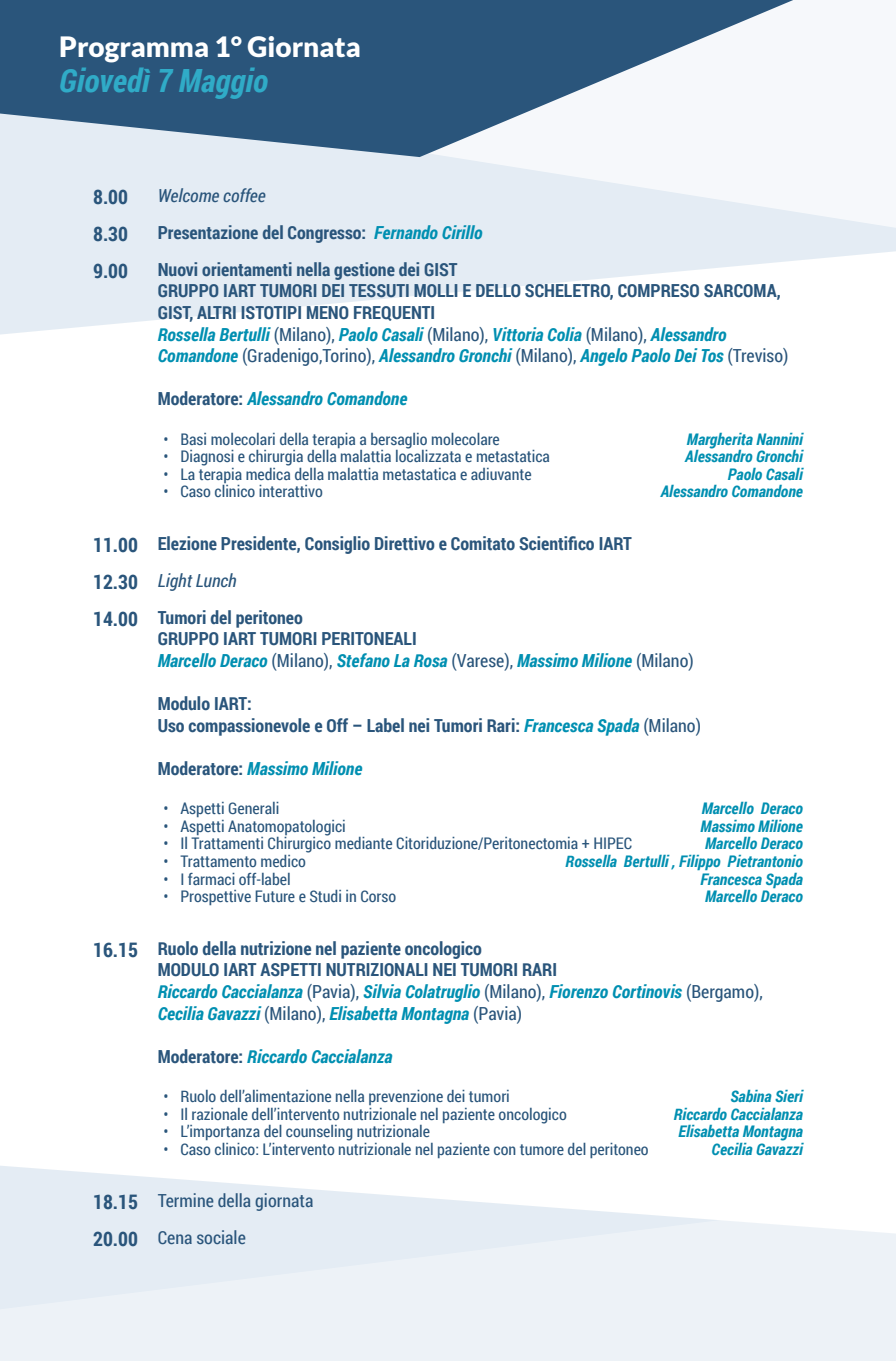
<style>
.page{position:relative;width:896px;height:1361px;background:#fff}
.page>*{position:absolute;margin:0;border:0;box-sizing:border-box;transform-origin:0 0}
.t1{font:italic 700 32px "Roboto Condensed";color:#30abc7}
.t2{font:900 28px "Lato";color:#fff}
.t3{font:700 20px "Roboto Condensed";color:#2a557b}
.t4{font:700 18px/21.6px "Roboto Condensed";color:#2a557b}
.t5{font:italic 700 18px/21.6px "Roboto Condensed";color:#008fb1}
.t6{font:18px/37px "Roboto Condensed";color:#2a557b}
.t7{font:italic 18px "Roboto Condensed";color:#2a557b}
.t8{font:16px "Roboto Condensed";color:#2a557b}
.t9{font:italic 700 16px "Roboto Condensed";color:#008fb1}
.s1{font-style:italic;color:#008fb1}
.s2{font-weight:400}
.s3{font-style:normal;color:#2a557b}
.s4{font-size:20px}
.s5{font-weight:400;font-style:italic}
.s6{font-weight:400;font-style:normal;color:#2a557b}
.s7{font-style:normal;font-size:20px;color:#2a557b}
.s8{font-weight:700;font-size:20px}
</style>
<div class="page">
<svg style="left:0;top:1176px;width:896px;height:185px;background:#ecf1f7"></svg>
<div style="left:0;top:157px;width:103px;height:178px;background:#e4ecf4"></div>
<svg style="left:103px;top:0;width:793px;height:325px;fill:#e4ecf4"></svg>
<svg style="left:0;top:0;width:793px;height:157px;fill:#2a557b"></svg>
<h2 class="t2" style="left:59px;top:30px;width:303px">Programma 1° Giornata</h2>
<h1 class="t1" style="left:59px;top:58px;width:210px">Giovedì 7 Maggio</h1>
<p class="t3" style="left:93px;top:183px;width:37px">8.00</p>
<p class="t7" style="left:158px;top:183px;width:110px">Welcome coffee</p>
<p class="t3" style="left:93px;top:220px;width:37px">8.30</p>
<p class="t4" style="left:158px;top:221px;width:326px">Presentazione del Congresso: <span class="s1">Fernando Cirillo</span></p>
<p class="t3" style="left:93px;top:257px;width:37px">9.00</p>
<p class="t4" style="left:158px;top:258px;width:632px">Nuovi orientamenti nella gestione dei GIST<br>GRUPPO IART TUMORI DEI TESSUTI MOLLI E DELLO SCHELETRO, COMPRESO SARCOMA, GIST, ALTRI ISTOTIPI MENO FREQUENTI<br><span class="s1">Rossella Bertulli</span> <span class="s2">(Milano),</span> <span class="s1">Paolo Casali</span> <span class="s2">(Milano),</span> <span class="s1">Vittoria Colia</span> <span class="s2">(Milano),</span> <span class="s1">Alessandro Comandone</span> <span class="s2">(Gradenigo,Torino),</span> <span class="s1">Alessandro Gronchi</span> <span class="s2">(Milano),</span> <span class="s1">Angelo Paolo Dei Tos</span> <span class="s2">(Treviso)</span></p>
<p class="t5" style="left:158px;top:387px;width:251px"><span class="s3">Moderatore:</span> Alessandro Comandone</p>
<p class="t8" style="left:163px;top:428px;width:338px">• Basi molecolari della terapia a bersaglio molecolare</p>
<p class="t9" style="left:687px;top:428px;width:118px">Margherita Nannini</p>
<p class="t8" style="left:163px;top:445px;width:388px">• Diagnosi e chirurgia della malattia localizzata e metastatica</p>
<p class="t9" style="left:685px;top:445px;width:119px">Alessandro Gronchi</p>
<p class="t8" style="left:163px;top:463px;width:370px">• La terapia medica della malattia metastatica e adiuvante</p>
<p class="t9" style="left:728px;top:463px;width:77px">Paolo Casali</p>
<p class="t8" style="left:163px;top:480px;width:161px">• Caso clinico interattivo</p>
<p class="t9" style="left:661px;top:480px;width:144px">Alessandro Comandone</p>
<p class="t4" style="left:93px;top:524px;width:540px;line-height:37px"><span class="s4">11.00</span> Elezione Presidente, Consiglio Direttivo e Comitato Scientifico IART<br><span class="s4">12.30</span> <span class="s5">Light Lunch<br></span><span class="s4">14.00</span> Tumori del peritoneo</p>
<p class="t5" style="left:158px;top:627px;width:537px"><span class="s3">GRUPPO IART TUMORI PERITONEALI<br></span>Marcello Deraco <span class="s6">(Milano),</span> Stefano La Rosa <span class="s6">(Varese),</span> Massimo Milione <span class="s6">(Milano)</span></p>
<p class="t4" style="left:158px;top:692px;width:545px">Modulo IART:<br>Uso compassionevole e Off – Label nei Tumori Rari: <span class="s1">Francesca Spada</span> <span class="s2">(Milano)</span></p>
<p class="t5" style="left:158px;top:757px;width:206px"><span class="s3">Moderatore:</span> Massimo Milione</p>
<p class="t8" style="left:163px;top:797px;width:118px">• Aspetti Generali</p>
<p class="t9" style="left:702px;top:797px;width:103px">Marcello Deraco</p>
<p class="t8" style="left:163px;top:815px;width:184px">• Aspetti Anatomopatologici</p>
<p class="t9" style="left:700px;top:815px;width:104px">Massimo Milione</p>
<p class="t8" style="left:163px;top:832px;width:470px">• Il Trattamenti Chirurgico mediante Citoriduzione/Peritonectomia + HIPEC</p>
<p class="t9" style="left:705px;top:832px;width:99px">Marcello Deraco</p>
<p class="t8" style="left:163px;top:850px;width:144px">• Trattamento medico</p>
<p class="t9" style="left:565px;top:850px;width:239px">Rossella Bertulli , Filippo Pietrantonio</p>
<p class="t8" style="left:163px;top:868px;width:129px">• I farmaci off-label</p>
<p class="t9" style="left:700px;top:868px;width:104px">Francesca Spada</p>
<p class="t8" style="left:163px;top:885px;width:234px">• Prospettive Future e Studi in Corso</p>
<p class="t9" style="left:705px;top:885px;width:99px">Marcello Deraco</p>
<p class="t5" style="left:158px;top:937px;width:607px;text-indent:-65px"><span class="s7">16.15</span> <span class="s3">Ruolo della nutrizione nel paziente oncologico<br>MODULO IART ASPETTI NUTRIZIONALI NEI TUMORI RARI<br></span>Riccardo Caccialanza <span class="s6">(Pavia),</span> Silvia Colatruglio <span class="s6">(Milano),</span> Fiorenzo Cortinovis <span class="s6">(Bergamo), </span>Cecilia Gavazzi <span class="s6">(Milano),</span> Elisabetta Montagna <span class="s6">(Pavia)</span></p>
<p class="t5" style="left:158px;top:1045px;width:236px"><span class="s3">Moderatore:</span> Riccardo Caccialanza</p>
<p class="t8" style="left:163px;top:1085px;width:348px">• Ruolo dell’alimentazione nella prevenzione dei tumori</p>
<p class="t9" style="left:730px;top:1085px;width:74px">Sabina Sieri</p>
<p class="t8" style="left:163px;top:1102px;width:405px">• Il razionale dell’intervento nutrizionale nel paziente oncologico</p>
<p class="t9" style="left:674px;top:1102px;width:131px">Riccardo Caccialanza</p>
<p class="t8" style="left:163px;top:1120px;width:268px">• L’importanza del counseling nutrizionale</p>
<p class="t9" style="left:678px;top:1120px;width:126px">Elisabetta Montagna</p>
<p class="t8" style="left:163px;top:1138px;width:487px">• Caso clinico: L’intervento nutrizionale nel paziente con tumore del peritoneo</p>
<p class="t9" style="left:711px;top:1138px;width:93px">Cecilia Gavazzi</p>
<p class="t6" style="left:93px;top:1181px;width:222px"><span class="s8">18.15</span> Termine della giornata<br><span class="s8">20.00</span> Cena sociale</p>
</div>
